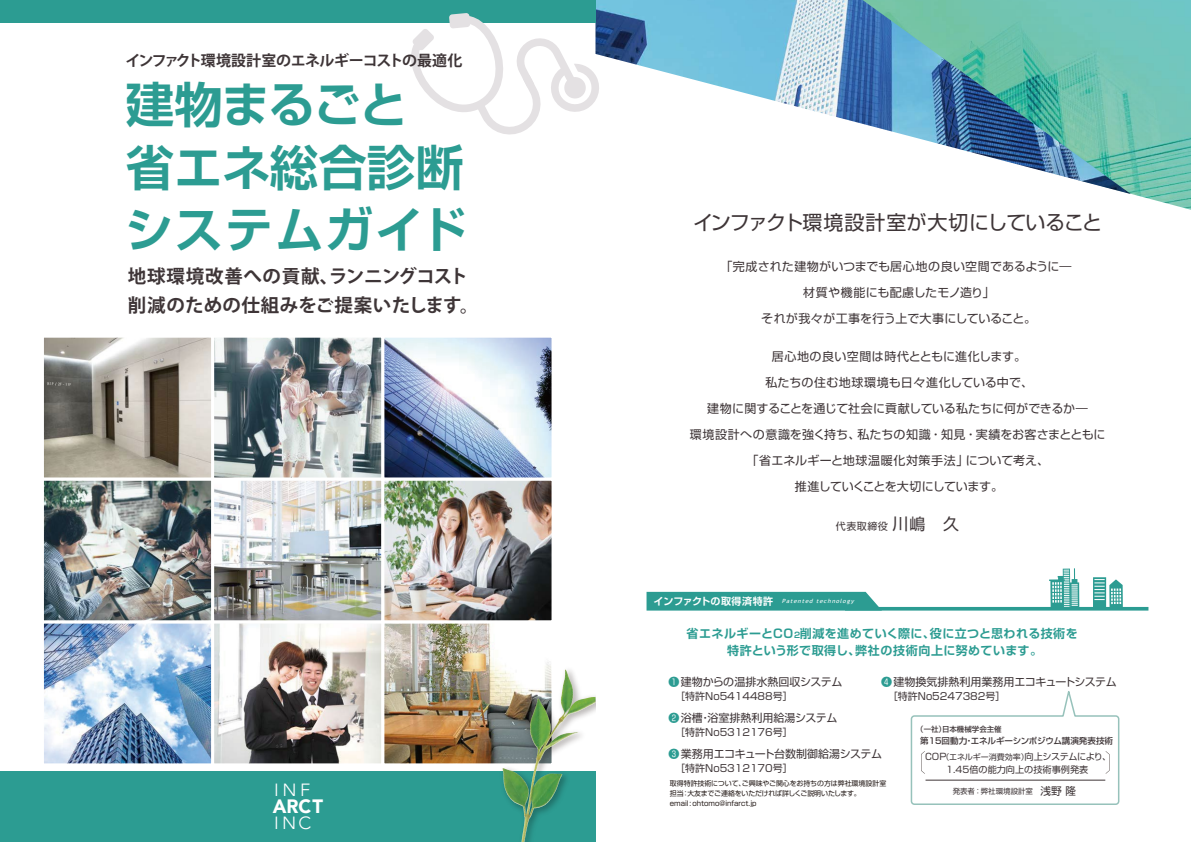
<style>
.page{position:relative;width:1191px;height:842px;background:#fff}
.page>*{position:absolute;margin:0;border:0;box-sizing:border-box;transform-origin:0 0}
.t1{font:700 48.5px/62.7px "Shin Go Pro De";color:#2c9c92}
.t2{font:20px "Shin Go Pro";letter-spacing:-.045em;color:#3e3537}
.t3{font:900 19.3px "Avenir";color:#fff;scale:.96 1}
.t4{font:700 18.5px/28.6px "Koz Go Pr 6 N";letter-spacing:.025em;color:#3e3537}
.t5{font:300 17.7px "Avenir";letter-spacing:.19em;color:#fff}
.t6{font:700 15px "Koz Go Pr 6 N";letter-spacing:-.035em;color:#3e3537}
.t7{font:12px/26px "Shin Go Pro";letter-spacing:.01em;color:#3e3537;text-align:center}
.t8{font:700 12px/17px "Shin Go Pro De";letter-spacing:.035em;color:#2c9c92;text-align:center}
.t9{font:11px "Shin Go Pro";color:#3e3537}
.t10{font:11px "Shin Go Pro";letter-spacing:-.035em;color:#3e3537}
.t11{font:10px "Shin Go Pro";color:#3e3537}
.t12{font:9.1px/12.6px "Shin Go Pro";color:#3e3537;text-align:center}
.t13{font:500 8.5px "Shin Go Pro";color:#3e3537}
.t14{font:7.5px "Shin Go Pro";color:#3e3537}
.t15{font:500 7.5px "Shin Go Pro";color:#3e3537}
.t16{font:7px/10px "Shin Go Pro";color:#221815}
.t17{font:italic 5.8px "Trebuchet MS";color:#fff;scale:1.04 1}
.s1{font-size:16px}
.s2{font-family:"Shin Go Pro De";font-weight:700;font-style:normal;font-size:10px}
.s3{font-size:8px}
.s4{color:#2c9c92}
.s5{font-size:10.7px}
</style>
<div class="page">
<img style="left:1130px;top:0;width:61px;height:210px">
<img style="left:595px;top:0;width:535px;height:194px">
<svg style="left:910px;top:691px;width:210px;height:114px"></svg>
<svg style="left:646px;top:592px;width:236px;height:19px;background:#37a197"></svg>
<svg style="left:1093px;top:577px;width:29px;height:30px"></svg>
<svg style="left:1049px;top:568px;width:30px;height:39px"></svg>
<svg style="left:845px;top:607px;width:303px;height:4px"></svg>
<hr style="left:925px;top:780px;width:180px;height:1px;background:#3e3537">
<div style="left:0;top:771px;width:595px;height:71px;background:#2c9c92"></div>
<img style="left:45px;top:339px;width:505px;height:423px">
<div style="left:0;top:0;width:595px;height:23px;background:#2c9c92"></div>
<div style="left:41px;top:335px;width:173px;height:145px;border:3px solid #fff"></div>
<div style="left:211px;top:335px;width:173px;height:145px;border:3px solid #fff"></div>
<div style="left:381px;top:335px;width:173px;height:145px;border:3px solid #fff"></div>
<div style="left:41px;top:478px;width:173px;height:145px;border:3px solid #fff"></div>
<div style="left:211px;top:478px;width:173px;height:145px;border:3px solid #fff"></div>
<div style="left:381px;top:478px;width:173px;height:145px;border:3px solid #fff"></div>
<div style="left:41px;top:620px;width:173px;height:146px;border:3px solid #fff"></div>
<div style="left:211px;top:620px;width:173px;height:146px;border:3px solid #fff"></div>
<div style="left:381px;top:620px;width:173px;height:146px;border:3px solid #fff"></div>
<svg style="left:411px;top:6px;width:191px;height:134px"></svg>
<img style="left:496px;top:664px;width:99px;height:119px">
<img style="left:502px;top:670px;width:63px;height:172px">
<p class="t6" style="left:125px;top:52px;width:338px">インファクト環境設計室のエネルギーコストの最適化</p>
<h1 class="t1" style="left:125px;top:67px;width:344px">建物まるごと省エネ総合診断システムガイド</h1>
<h3 class="t4" style="left:128px;top:262px;width:352px">地球環境改善への貢献、ランニングコスト削減のための仕組みをご提案いたします。</h3>
<h3 class="t5" style="left:274px;top:780px;width:38px">INF</h3>
<h3 class="t3" style="left:273px;top:790px;width:54px">ARCT</h3>
<h3 class="t5" style="left:274px;top:813px;width:39px">INC</h3>
<h2 class="t2" style="left:693px;top:206px;width:410px">インファクト環境設計室が大切にしていること</h2>
<p class="t7" style="left:720px;top:252px;width:353px">「完成された建物がいつまでも居心地の良い空間であるように―材質や機能にも配慮したモノ造り」<br>それが我々が工事を行う上で大事にしていること。</p>
<p class="t7" style="left:690px;top:342px;width:417px">居心地の良い空間は時代とともに進化します。<br>私たちの住む地球環境も日々進化している中で、<br>建物に関することを通じて社会に貢献している私たちに何ができるか―<br>環境設計への意識を強く持ち、私たちの知識・知見・実績をお客さまとともに「省エネルギーと地球温暖化対策手法」について考え、<br>推進していくことを大切にしています。</p>
<p class="t11" style="left:836px;top:518px;width:125px">代表取締役<span class="s1">川嶋　久</span></p>
<p class="t17" style="left:653px;top:598px;width:196px"><span class="s2">インファクトの取得済特許</span> Patented technology</p>
<p class="t8" style="left:686px;top:623px;width:392px">省エネルギーとCO<span class="s3">2</span>削減を進めていく際に、役に立つと思われる技術を特許という形で取得し、弊社の技術向上に努めています。</p>
<p class="t9" style="left:668px;top:673px;width:175px"><span class="s4">❶</span>建物からの温排水熱回収システム</p>
<p class="t11" style="left:675px;top:688px;width:119px">［特許No5414488号］</p>
<p class="t9" style="left:668px;top:709px;width:170px"><span class="s4">❷</span>浴槽・浴室排熱利用給湯システム</p>
<p class="t11" style="left:675px;top:724px;width:119px">［特許No5312176号］</p>
<p class="t10" style="left:668px;top:745px;width:215px"><span class="s4">❸</span> 業務用エコキュート台数制御給湯システム</p>
<p class="t11" style="left:675px;top:760px;width:119px">［特許No5312170号］</p>
<p class="t9" style="left:881px;top:673px;width:237px"><span class="s4">❹</span>建物換気排熱利用業務用エコキュートシステム</p>
<p class="t11" style="left:888px;top:688px;width:119px">［特許No5247382号］</p>
<p class="t15" style="left:916px;top:723px;width:87px">（一社）日本機械学会主催</p>
<p class="t13" style="left:920px;top:734px;width:194px">第15回動力・エネルギーシンポジウム講演発表技術</p>
<p class="t12" style="left:925px;top:749px;width:188px">COP<span class="s3">（エネルギー消費効率）</span>向上システムにより、<br>1.45倍の能力向上の技術事例発表</p>
<p class="t14" style="left:952px;top:785px;width:125px">発表者：弊社環境設計室　<span class="s5">浅野 隆</span></p>
<p class="t16" style="left:670px;top:778px;width:218px">取得特許技術について、ご興味やご関心をお持ちの方は弊社環境設計室担当：大友までご連絡をいただければ詳しくご説明いたします。email:ohtomo@infarct.jp</p>
</div>
